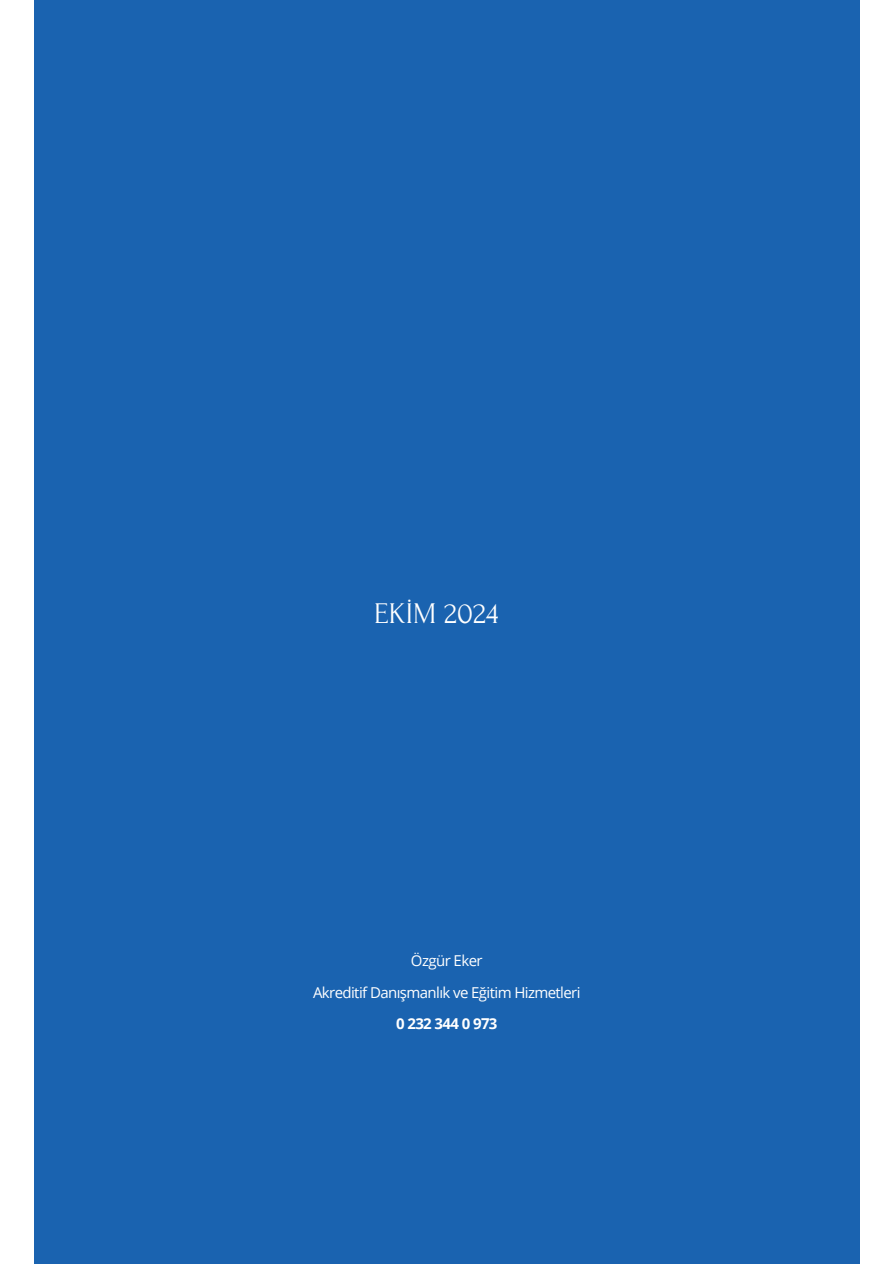
<style>
.page{position:relative;width:894px;height:1264px;background:#fff}
.page>*{position:absolute;margin:0;border:0;box-sizing:border-box;transform-origin:0 0}
.t1{font:30px "Forum";color:#fff}
.t2{font:15px "Open Sans";letter-spacing:-.04em;color:#fff}
.t3{font:700 15px "Open Sans";letter-spacing:-.04em;color:#fff}
</style>
<div class="page">
<div style="left:34px;top:0;width:825px;height:1263px;background:#1a63b0"></div>
<h2 class="t1" style="left:374px;top:597px;width:126px">EKİM 2024</h2>
<h1 class="t2" style="left:411px;top:950px;width:73px">Özgür Eker</h1>
<p class="t2" style="left:313px;top:981px;width:269px">Akreditif Danışmanlık ve Eğitim Hizmetleri</p>
<p class="t3" style="left:396px;top:1013px;width:103px">0 232 344 0 973</p>
</div>
